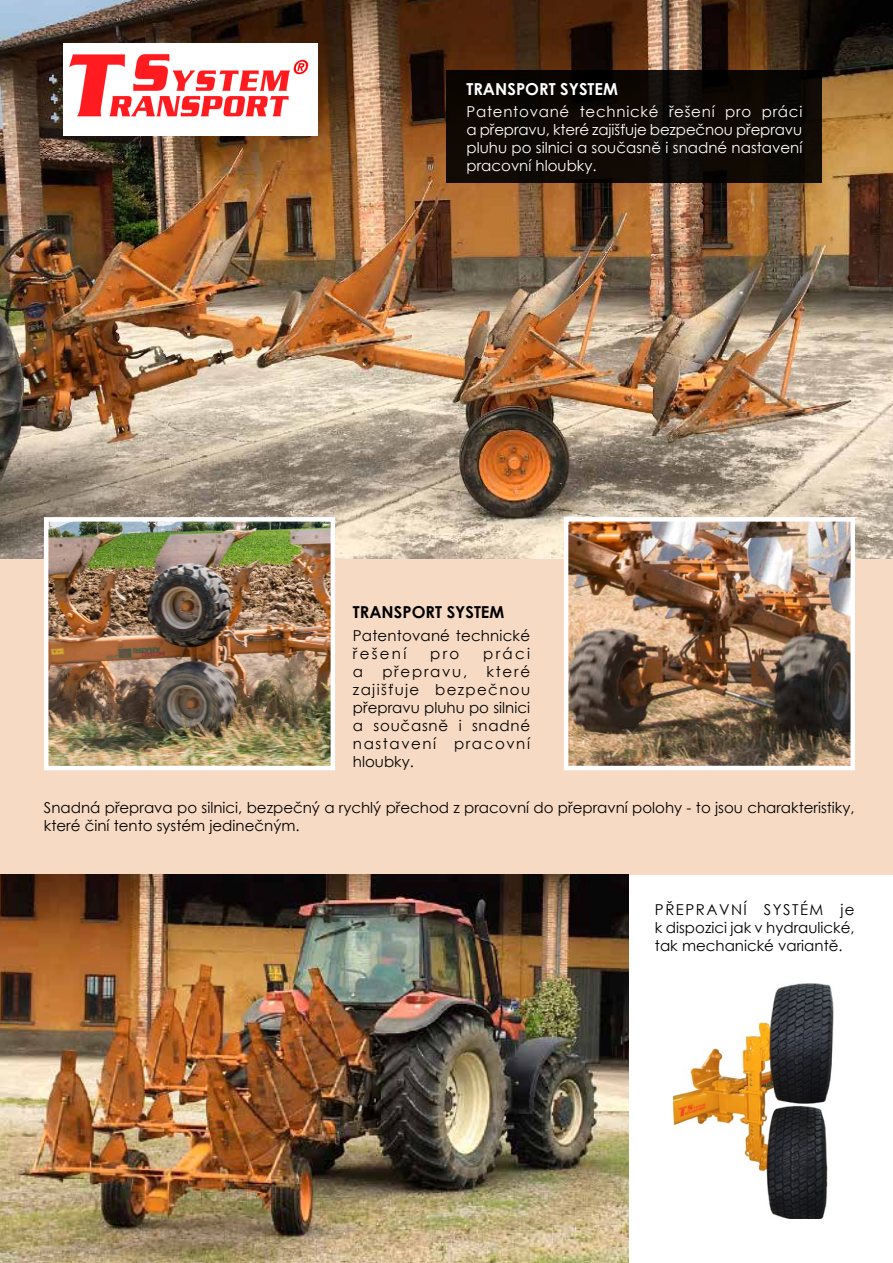
<style>
.page{position:relative;width:893px;height:1263px;background:#fff}
.page>*{position:absolute;margin:0;border:0;box-sizing:border-box;transform-origin:0 0}
.t1{font:700 16.5px "Century Gothic";color:#fff}
.t2{font:700 16.5px "Century Gothic";color:#000}
.t3{font:15px/18px "Century Gothic";color:#000;text-align:justify}
.t4{font:15px/18px "Century Gothic";color:#fff;text-align:justify}
.t5{font:15px "Century Gothic";letter-spacing:.115em;color:#000}
.t6{font:13.2px "Helvetica";letter-spacing:.16em;color:#000}
</style>
<div class="page">
<div style="left:0;top:526px;width:893px;height:349px;background:#f6dac4"></div>
<img style="left:0;top:0;width:893px;height:559px">
<img style="left:49px;top:522px;width:281px;height:243px">
<div style="left:44px;top:517px;width:291px;height:253px;border:4px solid #fff"></div>
<img style="left:64px;top:44px;width:253px;height:92px">
<div style="left:446px;top:70px;width:376px;height:113px;background:linear-gradient(to right,#0e0803,#0e0a06)"></div>
<img style="left:0;top:875px;width:628px;height:388px">
<img style="left:569px;top:522px;width:281px;height:243px">
<div style="left:564px;top:517px;width:291px;height:253px;border:4px solid #fff"></div>
<img style="left:673px;top:983px;width:161px;height:236px">
<p class="t1" style="left:466px;top:76px;width:153px">TRANSPORT SYSTEM</p>
<p class="t4" style="left:466px;top:102px;width:337px">Patentované technické řešení pro práci a přepravu, které zajišťuje bezpečnou přepravu pluhu po silnici a současně i snadné nastavení pracovní hloubky.</p>
<p class="t2" style="left:353px;top:600px;width:153px">TRANSPORT SYSTEM</p>
<p class="t3" style="left:353px;top:626px;width:179px">Patentované technické řešení</p>
<p class="t3" style="left:430px;top:644px;width:31px">pro</p>
<p class="t3" style="left:483px;top:644px;width:48px">práci</p>
<p class="t3" style="left:353px;top:662px;width:179px;text-indent:134px">které zajišťuje bezpečnou přepravu pluhu po silnici a současně i snadné nastavení pracovní hloubky.</p>
<p class="t3" style="left:44px;top:799px;width:812px">Snadná přeprava po silnici, bezpečný a rychlý přechod z pracovní do přepravní polohy - to jsou charakteristiky, které činí tento systém jedinečným.</p>
<p class="t3" style="left:353px;top:662px;width:12px">a</p>
<p class="t5" style="left:382px;top:661px;width:86px">přepravu,</p>
<p class="t6" style="left:419px;top:800px;width:166px">transport system for</p>
<p class="t3" style="left:655px;top:900px;width:201px">PŘEPRAVNÍ SYSTÉM je k dispozici jak v hydraulické, tak mechanické variantě.</p>
</div>
